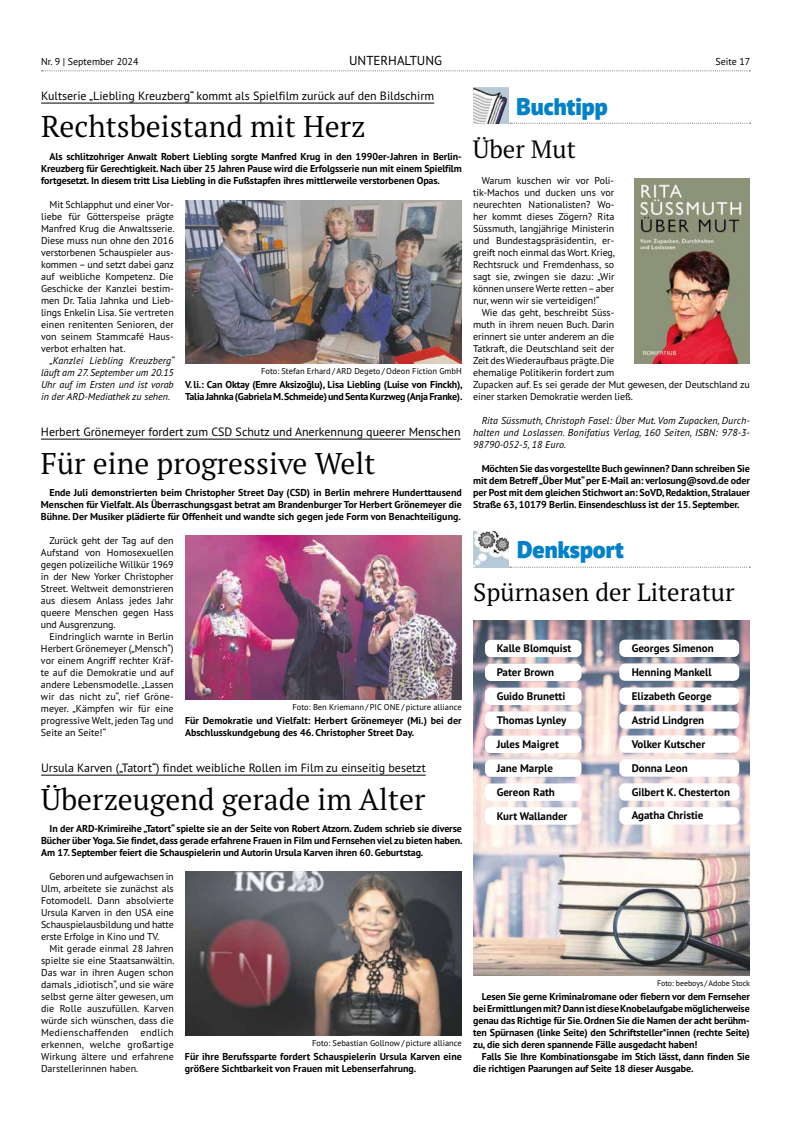
<style>
.page{position:relative;width:791px;height:1134px;background:#fff}
.page>*{position:absolute;margin:0;border:0;box-sizing:border-box;transform-origin:0 0}
.t1{font:30px "PT Serif Pro";color:#000}
.t2{font:25px "PT Serif Pro";color:#000}
.t3{font:900 24px "PT Sans Pro";color:#0081c9}
.t4{font:13px "PT Sans Pro";color:#000}
.t5{font:12px "PT Sans Pro";color:#000}
.t6{font:700 11px "PT Sans Pro";color:#000}
.t7{font:10px/12px "PT Sans Pro";letter-spacing:-.01em;color:#000;text-align:justify}
.t8{font:700 10px/12px "PT Sans Pro";letter-spacing:-.01em;color:#000;text-align:justify}
.t9{font:italic 10px/12px "PT Sans Pro";letter-spacing:.005em;color:#000;text-align:justify}
.t10{font:8.5px "PT Sans Pro";color:#000}
.t11{font:8px "PT Sans Pro";letter-spacing:-.01em;color:#000}
</style>
<div class="page">
<img style="left:473px;top:532px;width:36px;height:36px">
<svg style="left:510px;top:567px;width:240px;height:1px"></svg>
<img style="left:185px;top:200px;width:277px;height:164px">
<img style="left:185px;top:536px;width:277px;height:163px">
<img style="left:473px;top:88px;width:36px;height:36px">
<svg style="left:510px;top:123px;width:241px;height:1px"></svg>
<img style="left:634px;top:179px;width:116px;height:185px">
<hr style="left:41px;top:103px;width:393px;height:1px;background:#000">
<hr style="left:41px;top:439px;width:420px;height:1px;background:#000">
<img style="left:185px;top:872px;width:277px;height:163px">
<img style="left:473px;top:620px;width:277px;height:356px">
<hr style="left:41px;top:775px;width:385px;height:1px;background:#000">
<div style="left:485px;top:640px;width:96px;height:17px;background:#fff;border-radius:6px"></div>
<div style="left:619px;top:640px;width:120px;height:17px;background:#fff;border-radius:6px"></div>
<div style="left:485px;top:736px;width:96px;height:17px;background:#fff;border-radius:6px"></div>
<div style="left:619px;top:735px;width:120px;height:18px;background:#fff;border-radius:6px"></div>
<div style="left:485px;top:688px;width:96px;height:17px;background:#fff;border-radius:6px"></div>
<div style="left:619px;top:687px;width:120px;height:18px;background:#fff;border-radius:6px"></div>
<div style="left:485px;top:783px;width:96px;height:18px;background:#fff;border-radius:6px"></div>
<div style="left:619px;top:783px;width:120px;height:18px;background:#fff;border-radius:6px"></div>
<div style="left:485px;top:664px;width:96px;height:17px;background:#fff;border-radius:6px"></div>
<div style="left:619px;top:663px;width:120px;height:18px;background:#fff;border-radius:6px"></div>
<div style="left:485px;top:759px;width:96px;height:18px;background:#fff;border-radius:6px"></div>
<div style="left:619px;top:759px;width:120px;height:18px;background:#fff;border-radius:6px"></div>
<div style="left:485px;top:711px;width:96px;height:18px;background:#fff;border-radius:6px"></div>
<div style="left:619px;top:711px;width:120px;height:18px;background:#fff;border-radius:6px"></div>
<div style="left:485px;top:807px;width:96px;height:18px;background:#fff;border-radius:6px"></div>
<div style="left:619px;top:807px;width:120px;height:17px;background:#fff;border-radius:6px"></div>
<svg style="left:42px;top:70px;width:708px;height:1px"></svg>
<p class="t7" style="left:41px;top:55px;width:99px">Nr. 9 | September 2024</p>
<h3 class="t4" style="left:349px;top:52px;width:95px">UNTERHALTUNG</h3>
<p class="t7" style="left:715px;top:55px;width:36px">Seite 17</p>
<p class="t5" style="left:41px;top:88px;width:395px">Kultserie „Liebling Kreuzberg“ kommt als Spielfilm zurück auf den Bildschirm</p>
<h1 class="t1" style="left:41px;top:107px;width:326px">Rechtsbeistand mit Herz</h1>
<p class="t8" style="left:41px;top:150px;width:422px;text-indent:8px">Als schlitzohriger Anwalt Robert Liebling sorgte Manfred Krug in den 1990er-Jahren in Berlin-Kreuzberg für Gerechtigkeit. Nach über 25 Jahren Pause wird die Erfolgsserie nun mit einem Spielfilm fortgesetzt. In diesem tritt Lisa Liebling in die Fußstapfen ihres mittlerweile verstorbenen Opas.</p>
<p class="t7" style="left:41px;top:198px;width:135px;text-indent:8px">Mit Schlapphut und einer Vor&shy;liebe für Götterspeise prägte Manfred Krug die Anwaltsserie.<br>Diese muss nun ohne den 2016 verstorbenen Schauspieler aus&shy;kommen – und setzt dabei ganz auf weibliche Kompetenz. Die Geschicke der Kanzlei bestim&shy;men Dr. Talia Jahnka und Lieb&shy;lings Enkelin Lisa. Sie vertreten einen renitenten Senioren, der von seinem Stammcafé Haus&shy;verbot erhalten hat.</p>
<p class="t9" style="left:41px;top:354px;width:135px;text-indent:8px">„Kanzlei Liebling Kreuzberg“ läuft am 27. September um 20.15<br>Uhr auf im Ersten und ist vorab in der ARD-Mediathek zu sehen.</p>
<p class="t10" style="left:261px;top:365px;width:202px">Foto: Stefan Erhard / ARD Degeto / Odeon Fiction GmbH</p>
<p class="t8" style="left:185px;top:378px;width:279px">V. li.: Can Oktay (Emre Aksizoğlu), Lisa Liebling (Luise von Finckh),<br>Talia Jahnka (Gabriela M.Schmeide) und Senta Kurzweg (Anja Franke).</p>
<p class="t5" style="left:41px;top:424px;width:421px">Herbert Grönemeyer fordert zum CSD Schutz und Anerkennung queerer Menschen</p>
<h1 class="t1" style="left:41px;top:443px;width:336px">Für eine progressive Welt</h1>
<p class="t8" style="left:41px;top:486px;width:422px;text-indent:8px">Ende Juli demonstrierten beim Christopher Street Day (CSD) in Berlin mehrere Hunderttausend Menschen für Vielfalt. Als Überraschungsgast betrat am Brandenburger Tor Herbert Grönemeyer die Bühne. Der Musiker plädierte für Offenheit und wandte sich gegen jede Form von Benachteiligung.</p>
<p class="t7" style="left:41px;top:534px;width:134px;text-indent:8px">Zurück geht der Tag auf den Aufstand von Homosexuellen gegen polizeiliche Willkür 1969 in der New Yorker Christopher Street. Weltweit demonstrieren aus diesem Anlass jedes Jahr queere Menschen gegen Hass und Ausgrenzung.</p>
<p class="t7" style="left:41px;top:630px;width:134px;text-indent:8px">Eindringlich warnte in Berlin Herbert Grönemeyer („Mensch“) vor einem Angriff rechter Kräf&shy;te auf die Demokratie und auf andere Lebensmodelle. „Lassen wir das nicht zu“, rief Gröne&shy;meyer. „Kämpfen wir für eine progressive Welt, jeden Tag und Seite an Seite!“</p>
<p class="t10" style="left:293px;top:701px;width:171px">Foto: Ben Kriemann / PIC ONE / picture alliance</p>
<p class="t8" style="left:185px;top:714px;width:278px">Für Demokratie und Vielfalt: Herbert Grönemeyer (Mi.) bei der<br>Abschlusskundgebung des 46. Christopher Street Day.</p>
<p class="t5" style="left:41px;top:760px;width:386px">Ursula Karven („Tatort“) findet weibliche Rollen im Film zu einseitig besetzt</p>
<h1 class="t1" style="left:41px;top:779px;width:386px">Überzeugend gerade im Alter</h1>
<p class="t8" style="left:41px;top:822px;width:423px;text-indent:8px">In der ARD-Krimireihe „Tatort“ spielte sie an der Seite von Robert Atzorn. Zudem schrieb sie diverse Bücher über Yoga. Sie findet, dass gerade erfahrene Frauen in Film und Fernsehen viel zu bieten haben.<br>Am 17. September feiert die Schauspielerin und Autorin Ursula Karven ihren 60. Geburtstag.</p>
<p class="t7" style="left:41px;top:870px;width:134px;text-indent:8px">Geboren und aufgewachsen in Ulm, arbeitete sie zunächst als Fotomodell. Dann absolvierte Ursula Karven in den USA eine Schauspielausbildung und hatte erste Erfolge in Kino und TV.</p>
<p class="t7" style="left:41px;top:942px;width:135px;text-indent:8px">Mit gerade einmal 28 Jahren spielte sie eine Staatsanwältin.<br>Das war in ihren Augen schon damals „idiotisch“, und sie wäre selbst gerne älter gewesen, um die Rolle auszufüllen. Karven würde sich wünschen, dass die Medienschaffenden endlich erkennen, welche großartige Wirkung ältere und erfahrene Darstellerinnen haben.</p>
<p class="t10" style="left:312px;top:1037px;width:151px">Foto: Sebastian Gollnow / picture alliance</p>
<p class="t8" style="left:185px;top:1050px;width:278px">Für ihre Berufssparte fordert Schauspielerin Ursula Karven eine größere Sichtbarkeit von Frauen mit Lebenserfahrung.</p>
<h3 class="t3" style="left:517px;top:91px;width:93px">Buchtipp</h3>
<h2 class="t2" style="left:473px;top:133px;width:105px">Über Mut</h2>
<p class="t7" style="left:473px;top:174px;width:143px;text-indent:8px">Warum kuschen wir vor Poli&shy;tik-Machos und ducken uns vor neurechten Nationalisten? Wo&shy;her kommt dieses Zögern? Rita Süssmuth, langjährige Ministerin und Bundestagspräsidentin, er&shy;greift noch einmal das Wort. Krieg, Rechtsruck und Fremdenhass, so sagt sie, zwingen sie dazu: „Wir können unsere Werte retten – aber nur, wenn wir sie verteidigen!“</p>
<p class="t7" style="left:473px;top:306px;width:278px;text-align:left;text-indent:8px">Wie das geht, beschreibt Süss-<br>muth in ihrem neuen Buch. Darin<br>erinnert sie unter anderem an die<br>Tatkraft, die Deutschland seit der<br>Zeit des Wiederaufbaus prägte. Die<br>ehemalige Politikerin fordert zum<br>Zupacken auf. Es sei gerade der Mut gewesen, der Deutschland zu einer starken Demokratie werden ließ.</p>
<p class="t9" style="left:473px;top:414px;width:278px;text-indent:8px">Rita Süssmuth, Christoph Fasel: Über Mut. Vom Zupacken, Durch&shy;halten und Loslassen. Bonifatius Verlag, 160 Seiten, ISBN: 978-3- 98790-052-5, 18 Euro.</p>
<p class="t8" style="left:473px;top:462px;width:278px;text-indent:8px">Möchten Sie das vorgestellte Buch gewinnen? Dann schreiben Sie mit dem Betreff „Über Mut“ per E-Mail an: verlosung@sovd.de oder per Post mit dem gleichen Stichwort an: SoVD, Redaktion, Stralauer Straße 63, 10179 Berlin. Einsendeschluss ist der 15. September.</p>
<h3 class="t3" style="left:517px;top:534px;width:108px">Denksport</h3>
<h2 class="t2" style="left:473px;top:575px;width:263px">Spürnasen der Literatur</h2>
<p class="t6" style="left:497px;top:641px;width:76px">Kalle Blomquist</p>
<p class="t6" style="left:632px;top:641px;width:84px">Georges Simenon</p>
<p class="t6" style="left:497px;top:665px;width:59px">Pater Brown</p>
<p class="t6" style="left:632px;top:665px;width:81px">Henning Mankell</p>
<p class="t6" style="left:497px;top:689px;width:70px">Guido Brunetti</p>
<p class="t6" style="left:632px;top:689px;width:81px">Elizabeth George</p>
<p class="t6" style="left:497px;top:713px;width:71px">Thomas Lynley</p>
<p class="t6" style="left:632px;top:712px;width:74px">Astrid Lindgren</p>
<p class="t6" style="left:497px;top:737px;width:64px">Jules Maigret</p>
<p class="t6" style="left:632px;top:737px;width:75px">Volker Kutscher</p>
<p class="t6" style="left:497px;top:761px;width:58px">Jane Marple</p>
<p class="t6" style="left:632px;top:760px;width:57px">Donna Leon</p>
<p class="t6" style="left:497px;top:785px;width:60px">Gereon Rath</p>
<p class="t6" style="left:632px;top:784px;width:100px">Gilbert K. Chesterton</p>
<p class="t6" style="left:497px;top:808px;width:72px">Kurt Wallander</p>
<p class="t6" style="left:632px;top:808px;width:73px">Agatha Christie</p>
<p class="t11" style="left:657px;top:978px;width:94px">Foto: beeboys / Adobe Stock</p>
<p class="t8" style="left:473px;top:990px;width:278px;text-indent:8px">Lesen Sie gerne Kriminalromane oder fiebern vor dem Fernseher bei Ermittlungen mit? Dann ist diese Knobelaufgabe möglicherweise genau das Richtige für Sie. Ordnen Sie die Namen der acht berühm&shy;ten Spürnasen (linke Seite) den Schriftsteller*innen (rechte Seite) zu, die sich deren spannende Fälle ausgedacht haben!</p>
<p class="t8" style="left:473px;top:1050px;width:278px;text-indent:8px">Falls Sie Ihre Kombinationsgabe im Stich lässt, dann finden Sie die richtigen Paarungen auf Seite 18 dieser Ausgabe.</p>
</div>
